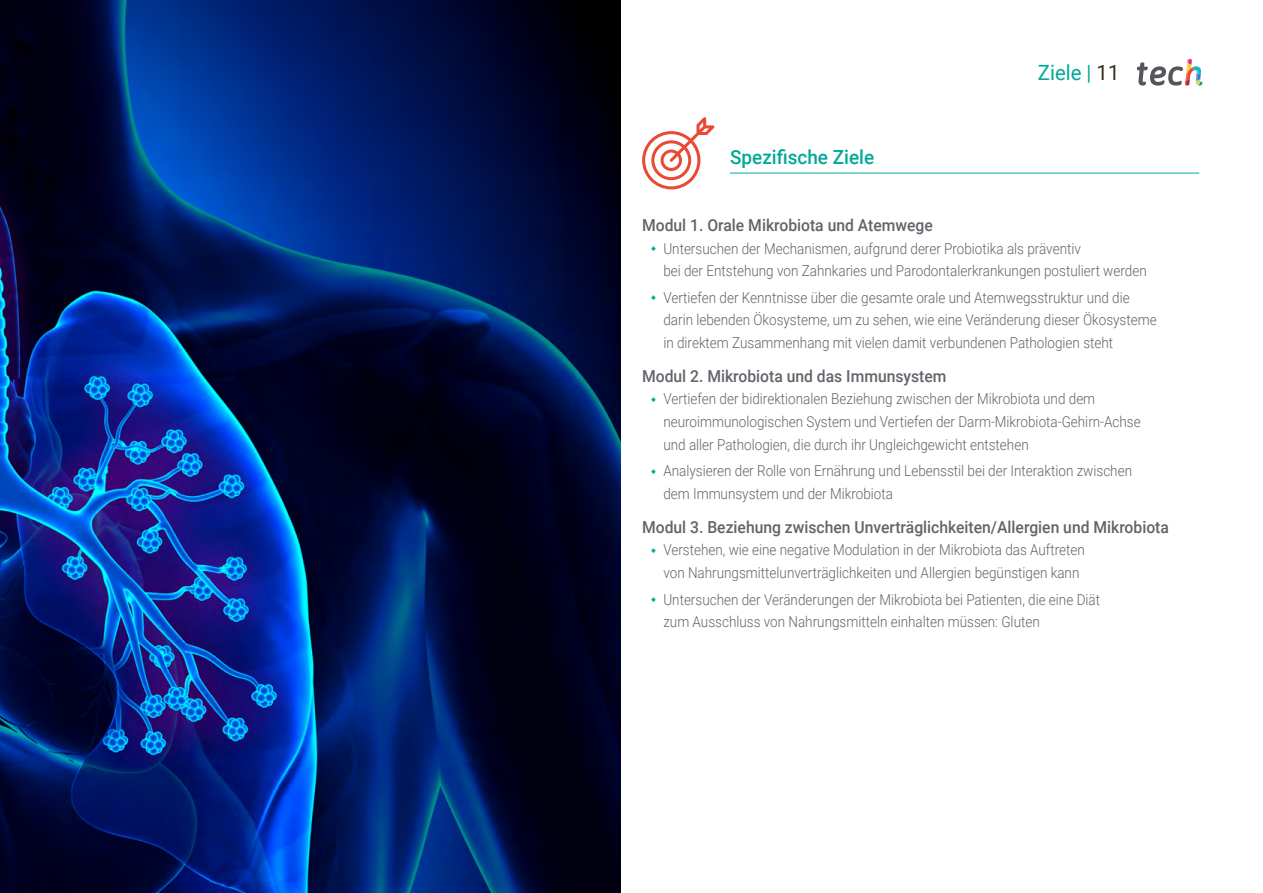
<style>
.page{position:relative;width:1263px;height:893px;background:#fff}
.page>*{position:absolute;margin:0;border:0;box-sizing:border-box;transform-origin:0 0}
.t1{font:21px "Roboto";color:#00a996}
.t2{font:500 19.5px "Roboto";color:#00a996}
.t3{font:500 16.5px "Roboto";color:#61646a;scale:.95 1}
.t4{font:300 15px/22.5px "Roboto";color:#61646a;scale:.9 1}
.s1{color:#312e20}
</style>
<div class="page">
<img style="left:0;top:0;width:621px;height:893px">
<hr style="left:730px;top:173px;width:469px;height:1px;background:#00a996">
<svg style="left:642px;top:117px;width:72px;height:72px"></svg>
<svg style="left:1137px;top:59px;width:65px;height:27px"></svg>
<h2 class="t2" style="left:730px;top:144px;width:145px">Spezifische Ziele</h2>
<h1 class="t1" style="left:1038px;top:57px;width:83px">Ziele | <span class="s1">11</span></h1>
<p class="t3" style="left:642px;top:214px;width:307px">Modul 1. Orale Mikrobiota und Atemwege</p>
<p class="t4" style="left:663px;top:236px;width:539px">Untersuchen der Mechanismen, aufgrund derer Probiotika als präventiv<br>bei der Entstehung von Zahnkaries und Parodontalerkrankungen postuliert werden</p>
<p class="t4" style="left:663px;top:286px;width:550px">Vertiefen der Kenntnisse über die gesamte orale und Atemwegsstruktur und die darin lebenden Ökosysteme, um zu sehen, wie eine Veränderung dieser Ökosysteme in direktem Zusammenhang mit vielen damit verbundenen Pathologien steht</p>
<p class="t3" style="left:642px;top:365px;width:322px">Modul 2. Mikrobiota und das Immunsystem</p>
<p class="t4" style="left:663px;top:387px;width:532px">Vertiefen der bidirektionalen Beziehung zwischen der Mikrobiota und dem neuroimmunologischen System und Vertiefen der Darm-Mikrobiota-Gehirn-Achse und aller Pathologien, die durch ihr Ungleichgewicht entstehen</p>
<p class="t4" style="left:663px;top:459px;width:522px">Analysieren der Rolle von Ernährung und Lebensstil bei der Interaktion zwischen dem Immunsystem und der Mikrobiota</p>
<p class="t3" style="left:642px;top:516px;width:556px">Modul 3. Beziehung zwischen Unverträglichkeiten/Allergien und Mikrobiota</p>
<p class="t4" style="left:663px;top:538px;width:470px">Verstehen, wie eine negative Modulation in der Mikrobiota das Auftreten von Nahrungsmittelunverträglichkeiten und Allergien begünstigen kann</p>
<p class="t4" style="left:663px;top:587px;width:487px">Untersuchen der Veränderungen der Mikrobiota bei Patienten, die eine Diät zum Ausschluss von Nahrungsmitteln einhalten müssen: Gluten</p>
</div>
